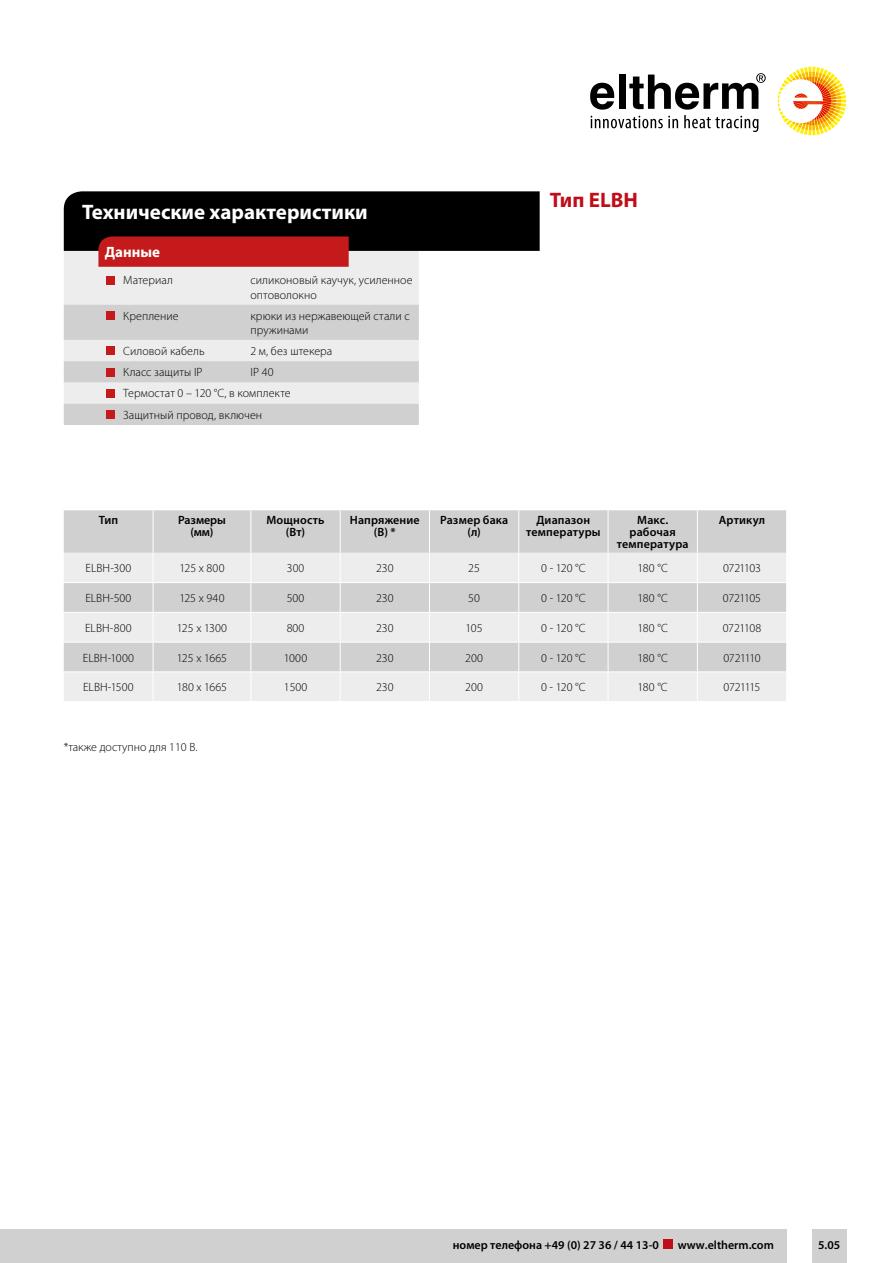
<style>
.page{position:relative;width:893px;height:1263px;background:#fff}
.page>*{position:absolute;margin:0;border:0;box-sizing:border-box;transform-origin:0 0}
.t1{font:700 21px "Myriad Pro";color:#fff}
.t2{font:700 21px "Myriad Pro";color:#c10c1a}
.t3{font:700 15px "Myriad Pro";color:#fff}
.t4{font:300 12px/14.2px "Myriad Pro";color:#000}
.t5{font:600 12px/12px "Myriad Pro";letter-spacing:.01em;color:#000;text-align:center}
.t6{font:300 12px "Myriad Pro";letter-spacing:-.035em;color:#000}
.t7{font:600 12px/12px "Myriad Pro";letter-spacing:-.01em;color:#000;text-align:center}
.t8{font:300 12px "Myriad Pro";letter-spacing:-.045em;color:#000}
.t9{font:300 12px "Myriad Pro";letter-spacing:-.055em;color:#000}
</style>
<div class="page">
<svg style="left:778px;top:67px;width:68px;height:68px"></svg>
<svg style="left:590px;top:73px;width:176px;height:59px"></svg>
<div style="left:812px;top:1229px;width:34px;height:34px;background:#d0d0d0"></div>
<div style="left:0;top:1229px;width:787px;height:34px;background:#d0d0d0"></div>
<div style="left:664px;top:1239px;width:9px;height:10px;background:#c10c1a"></div>
<div style="left:64px;top:267px;width:355px;height:38px;background:#ededed"></div>
<svg style="left:64px;top:305px;width:355px;height:120px;background:#dad9d9"></svg>
<div style="left:106px;top:276px;width:8px;height:9px;background:#c51a1b"></div>
<div style="left:106px;top:311px;width:8px;height:9px;background:#c51a1b"></div>
<div style="left:106px;top:347px;width:8px;height:8px;background:#c51a1b"></div>
<div style="left:106px;top:368px;width:8px;height:8px;background:#c51a1b"></div>
<div style="left:106px;top:389px;width:8px;height:8px;background:#c51a1b"></div>
<div style="left:106px;top:410px;width:8px;height:9px;background:#c51a1b"></div>
<svg style="left:64px;top:191px;width:476px;height:76px;background:#432020"></svg>
<div style="left:64px;top:510px;width:722px;height:43px;background:#d0d0d0"></div>
<svg style="left:64px;top:553px;width:722px;height:148px;background:#e1e1e1"></svg>
<hr style="left:64px;top:582px;width:89px;height:1px;background:#fff">
<hr style="left:153px;top:582px;width:98px;height:1px;background:#fff">
<hr style="left:251px;top:582px;width:89px;height:1px;background:#fff">
<hr style="left:340px;top:582px;width:89px;height:1px;background:#fff">
<hr style="left:429px;top:582px;width:90px;height:1px;background:#fff">
<hr style="left:519px;top:582px;width:89px;height:1px;background:#fff">
<hr style="left:608px;top:582px;width:89px;height:1px;background:#fff">
<hr style="left:697px;top:582px;width:90px;height:1px;background:#fff">
<hr style="left:64px;top:612px;width:89px;height:1px;background:#fff">
<hr style="left:251px;top:612px;width:89px;height:1px;background:#fff">
<hr style="left:340px;top:612px;width:89px;height:1px;background:#fff">
<hr style="left:429px;top:612px;width:90px;height:1px;background:#fff">
<hr style="left:519px;top:612px;width:89px;height:1px;background:#fff">
<hr style="left:608px;top:612px;width:89px;height:1px;background:#fff">
<hr style="left:697px;top:612px;width:90px;height:1px;background:#fff">
<hr style="left:153px;top:642px;width:98px;height:1px;background:#fff">
<hr style="left:153px;top:671px;width:98px;height:1px;background:#fff">
<svg style="left:153px;top:553px;width:1px;height:148px"></svg>
<svg style="left:250px;top:553px;width:1px;height:148px"></svg>
<svg style="left:340px;top:553px;width:1px;height:148px"></svg>
<hr style="left:64px;top:642px;width:89px;height:1px;background:#fff">
<hr style="left:251px;top:642px;width:89px;height:1px;background:#fff">
<hr style="left:340px;top:642px;width:89px;height:1px;background:#fff">
<hr style="left:429px;top:642px;width:90px;height:1px;background:#fff">
<hr style="left:519px;top:642px;width:89px;height:1px;background:#fff">
<hr style="left:608px;top:642px;width:89px;height:1px;background:#fff">
<hr style="left:697px;top:642px;width:90px;height:1px;background:#fff">
<hr style="left:64px;top:671px;width:89px;height:1px;background:#fff">
<hr style="left:251px;top:671px;width:89px;height:1px;background:#fff">
<hr style="left:340px;top:671px;width:89px;height:1px;background:#fff">
<hr style="left:429px;top:671px;width:90px;height:1px;background:#fff">
<svg style="left:429px;top:553px;width:1px;height:148px"></svg>
<hr style="left:519px;top:671px;width:89px;height:1px;background:#fff">
<svg style="left:518px;top:553px;width:1px;height:148px"></svg>
<hr style="left:608px;top:671px;width:89px;height:1px;background:#fff">
<svg style="left:608px;top:553px;width:1px;height:148px"></svg>
<hr style="left:697px;top:671px;width:90px;height:1px;background:#fff">
<svg style="left:697px;top:553px;width:1px;height:148px"></svg>
<hr style="left:153px;top:510px;width:1px;height:43px;background:#fff">
<hr style="left:250px;top:510px;width:1px;height:43px;background:#fff">
<hr style="left:340px;top:510px;width:1px;height:43px;background:#fff">
<hr style="left:429px;top:510px;width:1px;height:43px;background:#fff">
<hr style="left:518px;top:510px;width:1px;height:43px;background:#fff">
<hr style="left:608px;top:510px;width:1px;height:43px;background:#fff">
<hr style="left:697px;top:510px;width:1px;height:43px;background:#fff">
<hr style="left:153px;top:612px;width:98px;height:1px;background:#fff">
<h1 class="t1" style="left:82px;top:198px;width:287px">Технические характеристики</h1>
<p class="t3" style="left:105px;top:242px;width:57px">Данные</p>
<p class="t4" style="left:123px;top:273px;width:51px">Материал</p>
<p class="t4" style="left:250px;top:273px;width:164px">силиконовый каучук, усиленное оптоволокно</p>
<p class="t4" style="left:123px;top:309px;width:57px">Крепление</p>
<p class="t4" style="left:250px;top:309px;width:161px">крюки из нержавеющей стали с пружинами</p>
<p class="t4" style="left:123px;top:344px;width:83px">Силовой кабель</p>
<p class="t4" style="left:250px;top:344px;width:83px">2 м, без штекера</p>
<p class="t4" style="left:123px;top:365px;width:81px">Класс защиты IP</p>
<p class="t4" style="left:123px;top:362px;width:169px;line-height:21.3px;text-indent:127px">IP 40<br>Термостат 0 – 120 °C, в комплекте<br>Защитный провод, включен</p>
<h1 class="t2" style="left:550px;top:186px;width:89px">Тип ELBH</h1>
<p class="t5" style="left:99px;top:513px;width:21px">Тип</p>
<p class="t7" style="left:178px;top:513px;width:49px">Размеры (мм)</p>
<p class="t5" style="left:267px;top:513px;width:59px">Мощность (Вт)</p>
<p class="t5" style="left:350px;top:513px;width:71px">Напряжение (B) *</p>
<p class="t5" style="left:440px;top:513px;width:70px">Размер бака (л)</p>
<p class="t5" style="left:526px;top:513px;width:76px">Диапазон температуры</p>
<p class="t5" style="left:617px;top:513px;width:73px">Макс. рабочая температура</p>
<p class="t5" style="left:719px;top:513px;width:48px">Артикул</p>
<p class="t4" style="left:85px;top:561px;width:47px">ELBH-300</p>
<p class="t4" style="left:179px;top:561px;width:47px">125 x 800</p>
<p class="t4" style="left:287px;top:561px;width:19px">300</p>
<p class="t4" style="left:376px;top:561px;width:19px">230</p>
<p class="t4" style="left:468px;top:561px;width:13px">25</p>
<p class="t4" style="left:541px;top:561px;width:46px">0 - 120 °C</p>
<p class="t4" style="left:638px;top:561px;width:32px">180 °C</p>
<p class="t6" style="left:723px;top:562px;width:40px">0721103</p>
<p class="t4" style="left:85px;top:591px;width:48px">ELBH-500</p>
<p class="t4" style="left:179px;top:591px;width:47px">125 x 940</p>
<p class="t4" style="left:287px;top:591px;width:19px">500</p>
<p class="t4" style="left:376px;top:591px;width:19px">230</p>
<p class="t4" style="left:468px;top:591px;width:13px">50</p>
<p class="t4" style="left:541px;top:591px;width:46px">0 - 120 °C</p>
<p class="t4" style="left:638px;top:591px;width:32px">180 °C</p>
<p class="t6" style="left:723px;top:591px;width:40px">0721105</p>
<p class="t4" style="left:85px;top:621px;width:48px">ELBH-800</p>
<p class="t4" style="left:177px;top:621px;width:52px">125 x 1300</p>
<p class="t4" style="left:287px;top:621px;width:19px">800</p>
<p class="t4" style="left:376px;top:621px;width:19px">230</p>
<p class="t4" style="left:466px;top:621px;width:18px">105</p>
<p class="t4" style="left:541px;top:621px;width:46px">0 - 120 °C</p>
<p class="t4" style="left:638px;top:621px;width:32px">180 °C</p>
<p class="t6" style="left:723px;top:621px;width:40px">0721108</p>
<p class="t4" style="left:83px;top:650px;width:53px">ELBH-1000</p>
<p class="t4" style="left:177px;top:650px;width:52px">125 x 1665</p>
<p class="t4" style="left:284px;top:650px;width:25px">1000</p>
<p class="t4" style="left:376px;top:650px;width:19px">230</p>
<p class="t4" style="left:465px;top:650px;width:19px">200</p>
<p class="t4" style="left:541px;top:650px;width:46px">0 - 120 °C</p>
<p class="t4" style="left:638px;top:650px;width:32px">180 °C</p>
<p class="t8" style="left:723px;top:651px;width:39px">0721110</p>
<p class="t4" style="left:83px;top:680px;width:52px">ELBH-1500</p>
<p class="t4" style="left:177px;top:680px;width:52px">180 x 1665</p>
<p class="t4" style="left:284px;top:680px;width:25px">1500</p>
<p class="t4" style="left:376px;top:680px;width:19px">230</p>
<p class="t4" style="left:465px;top:680px;width:19px">200</p>
<p class="t4" style="left:541px;top:680px;width:46px">0 - 120 °C</p>
<p class="t4" style="left:638px;top:680px;width:32px">180 °C</p>
<p class="t9" style="left:724px;top:681px;width:38px">0721115</p>
<p class="t4" style="left:64px;top:740px;width:135px">*также доступно для 110 В.</p>
<p class="t5" style="left:453px;top:1238px;width:208px">номер телефона +49 (0) 27 36 / 44 13-0</p>
<p class="t5" style="left:678px;top:1238px;width:97px">www.eltherm.com</p>
<p class="t5" style="left:818px;top:1238px;width:24px">5.05</p>
</div>
